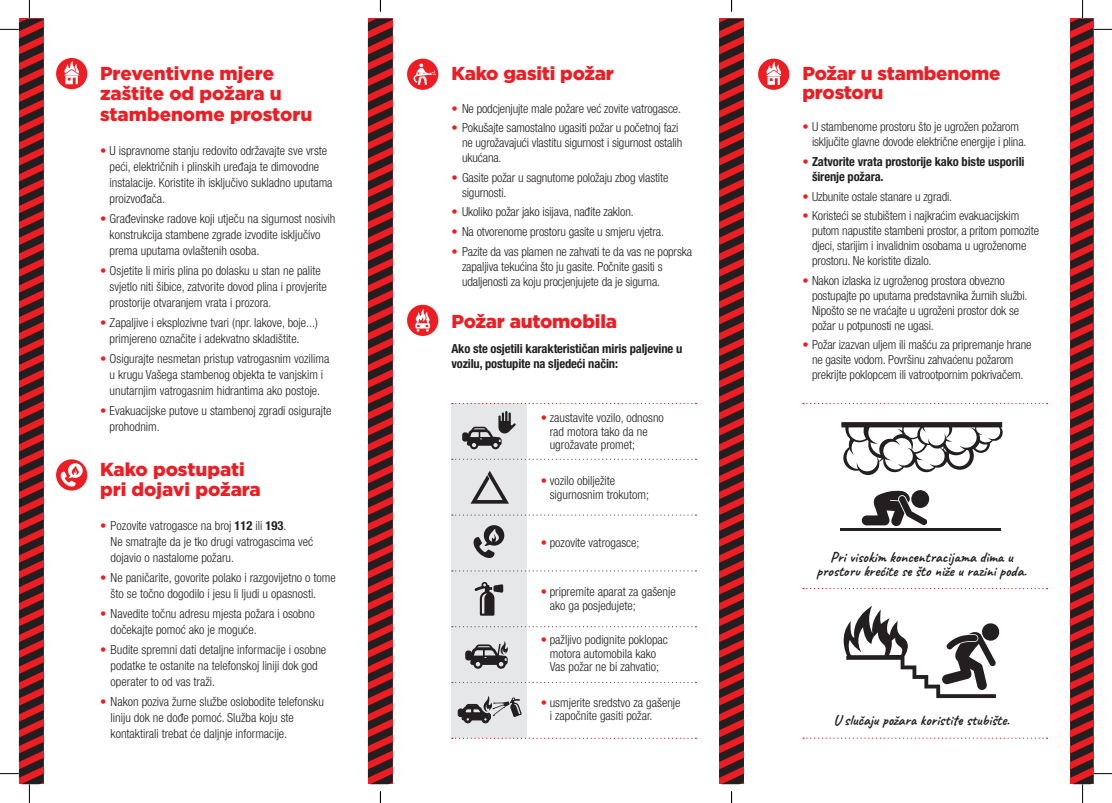
<style>
.page{position:relative;width:1112px;height:803px;background:#fff}
.page>*{position:absolute;margin:0;border:0;box-sizing:border-box;transform-origin:0 0}
.t1{font:900 18.75px/20.5px "Gotham";letter-spacing:-.01em;color:#ee1d23}
.t2{font:700 15px/13.8px "Caveat";color:#231f20;text-align:center}
.t3{font:300 condensed 12.5px/16.1px "Helvetica Neue LT Pro";color:#231f20}
.t4{font:700 condensed 12.5px/15px "Helvetica Neue LT Pro";letter-spacing:-.01em;color:#231f20}
.s1{color:#ee1d23}
.s2{font-weight:700}
.s3{font-weight:700;color:#ee1d23}
</style>
<div class="page">
<svg style="left:368px;top:19px;width:24px;height:765px;background:#801d21"></svg>
<svg style="left:719px;top:19px;width:24px;height:765px;background:#821d21"></svg>
<svg style="left:843px;top:606px;width:156px;height:92px"></svg>
<svg style="left:910px;top:490px;width:19px;height:18px"></svg>
<svg style="left:861px;top:490px;width:66px;height:36px"></svg>
<hr style="left:840px;top:528px;width:160px;height:3px;background:#231f20">
<svg style="left:841px;top:422px;width:162px;height:54px"></svg>
<svg style="left:802px;top:737px;width:245px;height:2px"></svg>
<svg style="left:802px;top:588px;width:245px;height:1px"></svg>
<div style="left:407px;top:59px;width:31px;height:31px;background:#ee1d23;border-radius:50%"></div>
<svg style="left:413px;top:64px;width:22px;height:21px"></svg>
<div style="left:758px;top:59px;width:31px;height:31px;background:#ee1d23;border-radius:50%"></div>
<svg style="left:766px;top:62px;width:15px;height:23px"></svg>
<div style="left:407px;top:305px;width:31px;height:31px;background:#ee1d23;border-radius:50%"></div>
<svg style="left:415px;top:309px;width:15px;height:22px"></svg>
<div style="left:451px;top:403px;width:75px;height:335px;background:#e6e7e9"></div>
<svg style="left:452px;top:738px;width:244px;height:1px"></svg>
<svg style="left:452px;top:403px;width:244px;height:1px"></svg>
<svg style="left:802px;top:403px;width:245px;height:1px"></svg>
<svg style="left:452px;top:682px;width:244px;height:1px"></svg>
<svg style="left:452px;top:626px;width:244px;height:1px"></svg>
<svg style="left:452px;top:570px;width:244px;height:1px"></svg>
<svg style="left:452px;top:514px;width:244px;height:2px"></svg>
<svg style="left:452px;top:459px;width:244px;height:1px"></svg>
<svg style="left:474px;top:582px;width:29px;height:34px"></svg>
<svg style="left:465px;top:641px;width:43px;height:28px"></svg>
<svg style="left:457px;top:696px;width:64px;height:28px"></svg>
<svg style="left:473px;top:525px;width:31px;height:33px"></svg>
<svg style="left:462px;top:411px;width:53px;height:38px"></svg>
<div style="left:56px;top:459px;width:31px;height:31px;background:#ee1d23;border-radius:50%"></div>
<svg style="left:60px;top:463px;width:23px;height:25px"></svg>
<div style="left:56px;top:58px;width:31px;height:31px;background:#ee1d23;border-radius:50%"></div>
<svg style="left:64px;top:61px;width:16px;height:23px"></svg>
<svg style="left:470px;top:471px;width:39px;height:33px"></svg>
<svg style="left:0;top:0;width:44px;height:803px"></svg>
<svg style="left:1070px;top:0;width:41px;height:803px"></svg>
<svg style="left:379px;top:0;width:2px;height:11px"></svg>
<svg style="left:379px;top:792px;width:2px;height:11px"></svg>
<h1 class="t1" style="left:100px;top:63px;width:214px">Preventivne mjere zaštite od požara u stambenome prostoru</h1>
<p class="t3" style="left:109px;top:142px;width:224px;text-indent:-10px"><span class="s1">•</span> U ispravnome stanju redovito održavajte sve vrste peći, električnih i plinskih uređaja te dimovodne instalacije. Koristite ih isključivo sukladno uputama proizvođača.</p>
<p class="t3" style="left:109px;top:210px;width:227px;text-indent:-10px"><span class="s1">•</span> Građevinske radove koji utječu na sigurnost nosivih konstrukcija stambene zgrade izvodite isključivo prema uputama ovlaštenih osoba.</p>
<p class="t3" style="left:109px;top:262px;width:219px;text-indent:-10px"><span class="s1">•</span> Osjetite li miris plina po dolasku u stan ne palite svjetlo niti šibice, zatvorite dovod plina i provjerite prostorije otvaranjem vrata i prozora.</p>
<p class="t3" style="left:109px;top:314px;width:210px;text-indent:-10px"><span class="s1">•</span> Zapaljive i eksplozivne tvari (npr. lakove, boje...) primjereno označite i adekvatno skladištite.</p>
<p class="t3" style="left:100px;top:350px;width:231px;text-align:center"><span class="s1">•</span> Osigurajte nesmetan pristup vatrogasnim vozilima u krugu Vašega stambenog objekta te vanjskim i unutarnjim vatrogasnim hidrantima ako postoje.</p>
<p class="t3" style="left:109px;top:402px;width:223px;text-indent:-10px"><span class="s1">•</span> Evakuacijske putove u stambenoj zgradi osigurajte prohodnim.</p>
<h1 class="t1" style="left:100px;top:458px;width:162px">Kako postupati pri dojavi požara</h1>
<p class="t3" style="left:111px;top:517px;width:204px;text-indent:-11px"><span class="s1">•</span> Pozovite vatrogasce na broj <span class="s2">112</span> ili <span class="s2">193</span>.<br>Ne smatrajte da je tko drugi vatrogascima već dojavio o nastalome požaru.</p>
<p class="t3" style="left:111px;top:569px;width:227px;text-indent:-11px"><span class="s1">•</span> Ne paničarite, govorite polako i razgovijetno o tome što se točno dogodilo i jesu li ljudi u opasnosti.</p>
<p class="t3" style="left:111px;top:605px;width:205px;text-indent:-11px"><span class="s1">•</span> Navedite točnu adresu mjesta požara i osobno dočekajte pomoć ako je moguće.</p>
<p class="t3" style="left:111px;top:641px;width:217px;text-indent:-11px"><span class="s1">•</span> Budite spremni dati detaljne informacije i osobne podatke te ostanite na telefonskoj liniji dok god operater to od vas traži.</p>
<p class="t3" style="left:111px;top:693px;width:215px;text-indent:-11px"><span class="s1">•</span> Nakon poziva žurne službe oslobodite telefonsku liniju dok ne dođe pomoć. Služba koju ste kontaktirali trebat će daljnje informacije.</p>
<h1 class="t1" style="left:451px;top:63px;width:164px">Kako gasiti požar</h1>
<p class="t3" style="left:451px;top:100px;width:231px"><span class="s1">•</span> Ne podcjenjujte male požare već zovite vatrogasce.</p>
<p class="t3" style="left:462px;top:120px;width:222px;line-height:15px;text-indent:-11px"><span class="s1">•</span> Pokušajte samostalno ugasiti požar u početnoj fazi ne ugrožavajući vlastitu sigurnost i sigurnost ostalih ukućana.</p>
<p class="t3" style="left:462px;top:170px;width:208px;line-height:15px;text-indent:-11px"><span class="s1">•</span> Gasite požar u sagnutome položaju zbog vlastite sigurnosti.</p>
<p class="t3" style="left:451px;top:204px;width:184px"><span class="s1">•</span> Ukoliko požar jako isijava, nađite zaklon.</p>
<p class="t3" style="left:451px;top:223px;width:214px"><span class="s1">•</span> Na otvorenome prostoru gasite u smjeru vjetra.</p>
<p class="t3" style="left:462px;top:244px;width:231px;line-height:15px;text-indent:-11px"><span class="s1">•</span> Pazite da vas plamen ne zahvati te da vas ne poprska zapaljiva tekućina što ju gasite. Počnite gasiti s udaljenosti za koju procjenjujete da je sigurna.</p>
<h1 class="t1" style="left:451px;top:310px;width:167px">Požar automobila</h1>
<p class="t4" style="left:451px;top:341px;width:232px">Ako ste osjetili karakterističan miris paljevine u vozilu, postupite na sljedeći način:</p>
<p class="t3" style="left:549px;top:410px;width:116px;line-height:13.8px;text-indent:-9px"><span class="s1">•</span> zaustavite vozilo, odnosno rad motora tako da ne ugrožavate promet;</p>
<p class="t3" style="left:549px;top:473px;width:101px;line-height:13.8px;text-indent:-9px"><span class="s1">•</span> vozilo obilježite sigurnosnim trokutom;</p>
<p class="t3" style="left:540px;top:535px;width:100px"><span class="s1">•</span> pozovite vatrogasce;</p>
<p class="t3" style="left:549px;top:585px;width:127px;line-height:13.8px;text-indent:-9px"><span class="s1">•</span> pripremite aparat za gašenje ako ga posjedujete;</p>
<p class="t3" style="left:540px;top:632px;width:129px;line-height:13.8px;text-align:center"><span class="s1">•</span> pažljivo podignite poklopac motora automobila kako<br>Vas požar ne bi zahvatio;</p>
<p class="t3" style="left:549px;top:695px;width:132px;line-height:13.8px;text-indent:-9px"><span class="s1">•</span> usmjerite sredstvo za gašenje i započnite gasiti požar.</p>
<h1 class="t1" style="left:802px;top:64px;width:200px;line-height:18.8px">Požar u stambenome prostoru</h1>
<p class="t3" style="left:811px;top:119px;width:216px;line-height:15px;text-indent:-10px"><span class="s3">•</span> U stambenome prostoru što je ugrožen požarom isključite glavne dovode električne energije i plina.</p>
<p class="t4" style="left:811px;top:154px;width:214px;text-indent:-10px"><span class="s1">•</span> Zatvorite vrata prostorije kako biste usporili širenje požara.</p>
<p class="t3" style="left:802px;top:188px;width:151px"><span class="s3">•</span> Uzbunite ostale stanare u zgradi.</p>
<p class="t3" style="left:811px;top:208px;width:228px;line-height:15px;text-indent:-10px"><span class="s3">•</span> Koristeći se stubištem i najkraćim evakuacijskim putom napustite stambeni prostor, a pritom pomozite djeci, starijim i invalidnim osobama u ugroženome prostoru. Ne koristite dizalo.</p>
<p class="t3" style="left:811px;top:273px;width:217px;line-height:15px;text-indent:-10px"><span class="s3">•</span> Nakon izlaska iz ugroženog prostora obvezno postupajte po uputama predstavnika žurnih službi.<br>Nipošto se ne vraćajte u ugroženi prostor dok se požar u potpunosti ne ugasi.</p>
<p class="t3" style="left:811px;top:337px;width:221px;line-height:15px;text-indent:-10px"><span class="s3">•</span> Požar izazvan uljem ili mašću za pripremanje hrane ne gasite vodom. Površinu zahvaćenu požarom prekrijte poklopcem ili vatrootpornim pokrivačem.</p>
<p class="t2" style="left:816px;top:550px;width:211px">Pri visokim koncentracijama dima u prostoru krećite se što niže u razini poda.</p>
<p class="t2" style="left:833px;top:713px;width:177px">U slučaju požara koristite stubište.</p>
</div>
